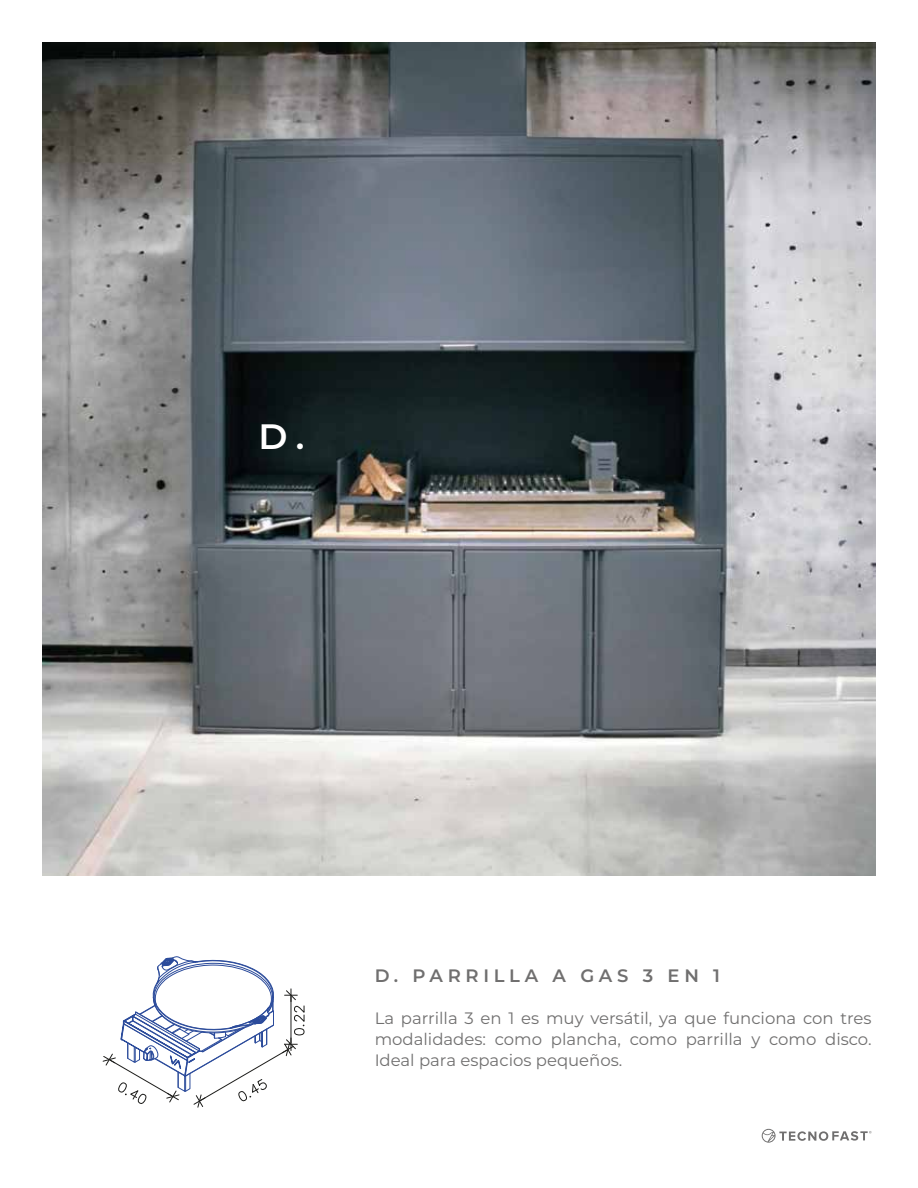
<style>
.page{position:relative;width:918px;height:1188px;background:#fff}
.page>*{position:absolute;margin:0;border:0;box-sizing:border-box;transform-origin:0 0}
.t1{font:600 35.25px "Montserrat";color:#fff}
.t2{font:600 18px "Montserrat";letter-spacing:.26em;color:#706f6f}
.t3{font:16.5px/21px "Montserrat";color:#706f6f;text-align:justify}
</style>
<div class="page">
<img style="left:43px;top:43px;width:832px;height:832px">
<svg style="left:103px;top:956px;width:201px;height:152px"></svg>
<svg style="left:762px;top:1129px;width:110px;height:14px"></svg>
<h1 class="t1" style="left:258px;top:411px;width:48px">D.</h1>
<p class="t2" style="left:375px;top:963px;width:347px">D. PARRILLA A GAS 3 EN 1</p>
<p class="t3" style="left:375px;top:1007px;width:498px">La parrilla 3 en 1 es muy versátil, ya que funciona con tres modalidades: como plancha, como parrilla y como disco.<br>Ideal para espacios pequeños.</p>
</div>
